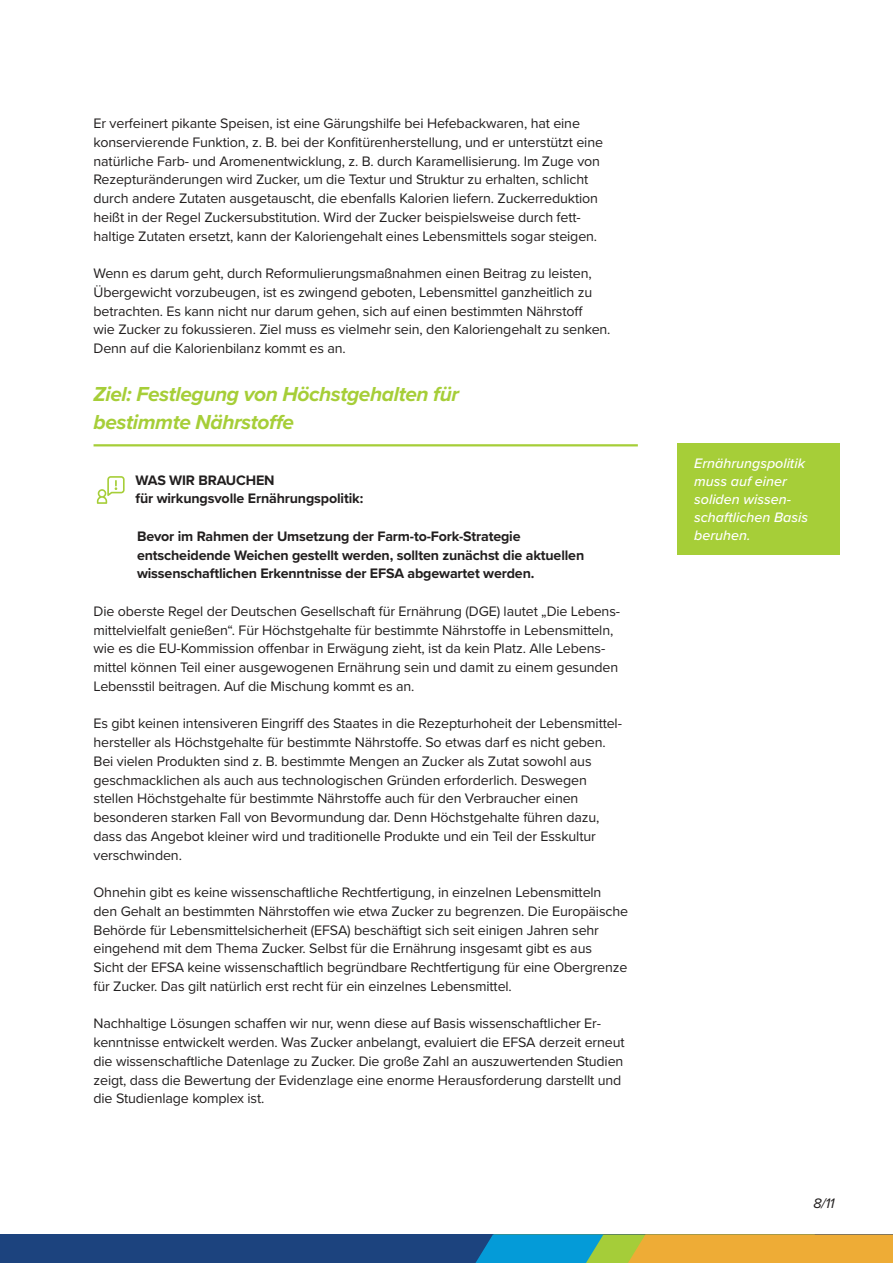
<style>
.page{position:relative;width:893px;height:1263px;background:#fff}
.page>*{position:absolute;margin:0;border:0;box-sizing:border-box;transform-origin:0 0}
.t1{font:italic 700 21px/27.8px "Proxima Nova";letter-spacing:-.02em;color:#a6ce38}
.t2{font:14.25px/18.8px "Proxima Nova";letter-spacing:-.01em;color:#221f1f}
.t3{font:700 14.25px/18.8px "Proxima Nova";letter-spacing:-.01em;color:#221f1f}
.t4{font:italic 500 14.25px/18px "Proxima Nova";color:#fff}
.t5{font:italic 14.25px "Proxima Nova";color:#221f1f}
</style>
<div class="page">
<hr style="left:94px;top:444px;width:544px;height:2px;background:#a6ce38">
<div style="left:677px;top:443px;width:163px;height:111px;background:#a6ce38"></div>
<svg style="left:97px;top:476px;width:28px;height:28px"></svg>
<div style="left:0;top:1234px;width:893px;height:29px;background:#1c437e"></div>
<svg style="left:475px;top:1234px;width:418px;height:29px;background:#a2a762"></svg>
<p class="t2" style="left:94px;top:114px;width:511px">Er verfeinert pikante Speisen, ist eine Gärungshilfe bei Hefebackwaren, hat eine konservierende Funktion, z. B. bei der Konfitürenherstellung, und er unterstützt eine natürliche Farb- und Aromenentwicklung, z. B. durch Karamellisierung. Im Zuge von Rezepturänderungen wird Zucker, um die Textur und Struktur zu erhalten, schlicht durch andere Zutaten ausgetauscht, die ebenfalls Kalorien liefern. Zuckerreduktion heißt in der Regel Zuckersubstitution. Wird der Zucker beispielsweise durch fett&shy;haltige Zutaten ersetzt, kann der Kaloriengehalt eines Lebensmittels sogar steigen.</p>
<p class="t2" style="left:94px;top:264px;width:519px">Wenn es darum geht, durch Reformulierungsmaßnahmen einen Beitrag zu leisten, Übergewicht vorzubeugen, ist es zwingend geboten, Lebensmittel ganzheitlich zu betrachten. Es kann nicht nur darum gehen, sich auf einen bestimmten Nährstoff<br>wie Zucker zu fokussieren. Ziel muss es vielmehr sein, den Kaloriengehalt zu senken.<br>Denn auf die Kalorienbilanz kommt es an.</p>
<h1 class="t1" style="left:94px;top:380px;width:367px">Ziel: Festlegung von Höchstgehalten für bestimmte Nährstoffe</h1>
<p class="t3" style="left:136px;top:470px;width:229px">WAS WIR BRAUCHEN<br>für wirkungsvolle Ernährungspolitik:</p>
<p class="t3" style="left:137px;top:527px;width:449px">Bevor im Rahmen der Umsetzung der Farm-to-Fork-Strategie entscheidende Weichen gestellt werden, sollten zunächst die aktuellen wissenschaftlichen Erkenntnisse der EFSA abgewartet werden.</p>
<p class="t2" style="left:94px;top:602px;width:528px">Die oberste Regel der Deutschen Gesellschaft für Ernährung (DGE) lautet „Die Lebens&shy;mittelvielfalt genießen“. Für Höchstgehalte für bestimmte Nährstoffe in Lebensmitteln, wie es die EU-Kommission offenbar in Erwägung zieht, ist da kein Platz. Alle Lebens&shy;mittel können Teil einer ausgewogenen Ernährung sein und damit zu einem gesunden Lebensstil beitragen. Auf die Mischung kommt es an.</p>
<p class="t2" style="left:94px;top:714px;width:530px">Es gibt keinen intensiveren Eingriff des Staates in die Rezepturhoheit der Lebensmittel&shy;hersteller als Höchstgehalte für bestimmte Nährstoffe. So etwas darf es nicht geben.<br>Bei vielen Produkten sind z. B. bestimmte Mengen an Zucker als Zutat sowohl aus geschmacklichen als auch aus technologischen Gründen erforderlich. Deswegen stellen Höchstgehalte für bestimmte Nährstoffe auch für den Verbraucher einen besonderen starken Fall von Bevormundung dar. Denn Höchstgehalte führen dazu, dass das Angebot kleiner wird und traditionelle Produkte und ein Teil der Esskultur verschwinden.</p>
<p class="t2" style="left:94px;top:883px;width:536px">Ohnehin gibt es keine wissenschaftliche Rechtfertigung, in einzelnen Lebensmitteln den Gehalt an bestimmten Nährstoffen wie etwa Zucker zu begrenzen. Die Europäische Behörde für Lebensmittelsicherheit (EFSA) beschäftigt sich seit einigen Jahren sehr eingehend mit dem Thema Zucker. Selbst für die Ernährung insgesamt gibt es aus<br>Sicht der EFSA keine wissenschaftlich begründbare Rechtfertigung für eine Obergrenze für Zucker. Das gilt natürlich erst recht für ein einzelnes Lebensmittel.</p>
<p class="t2" style="left:94px;top:1014px;width:533px">Nachhaltige Lösungen schaffen wir nur, wenn diese auf Basis wissenschaftlicher Er&shy;kenntnisse entwickelt werden. Was Zucker anbelangt, evaluiert die EFSA derzeit erneut die wissenschaftliche Datenlage zu Zucker. Die große Zahl an auszuwertenden Studien zeigt, dass die Bewertung der Evidenzlage eine enorme Herausforderung darstellt und die Studienlage komplex ist.</p>
<p class="t4" style="left:694px;top:455px;width:115px">Ernährungspolitik muss auf einer soliden wissen&shy;schaftlichen Basis beruhen.</p>
<p class="t5" style="left:813px;top:1197px;width:23px">8/11</p>
</div>
